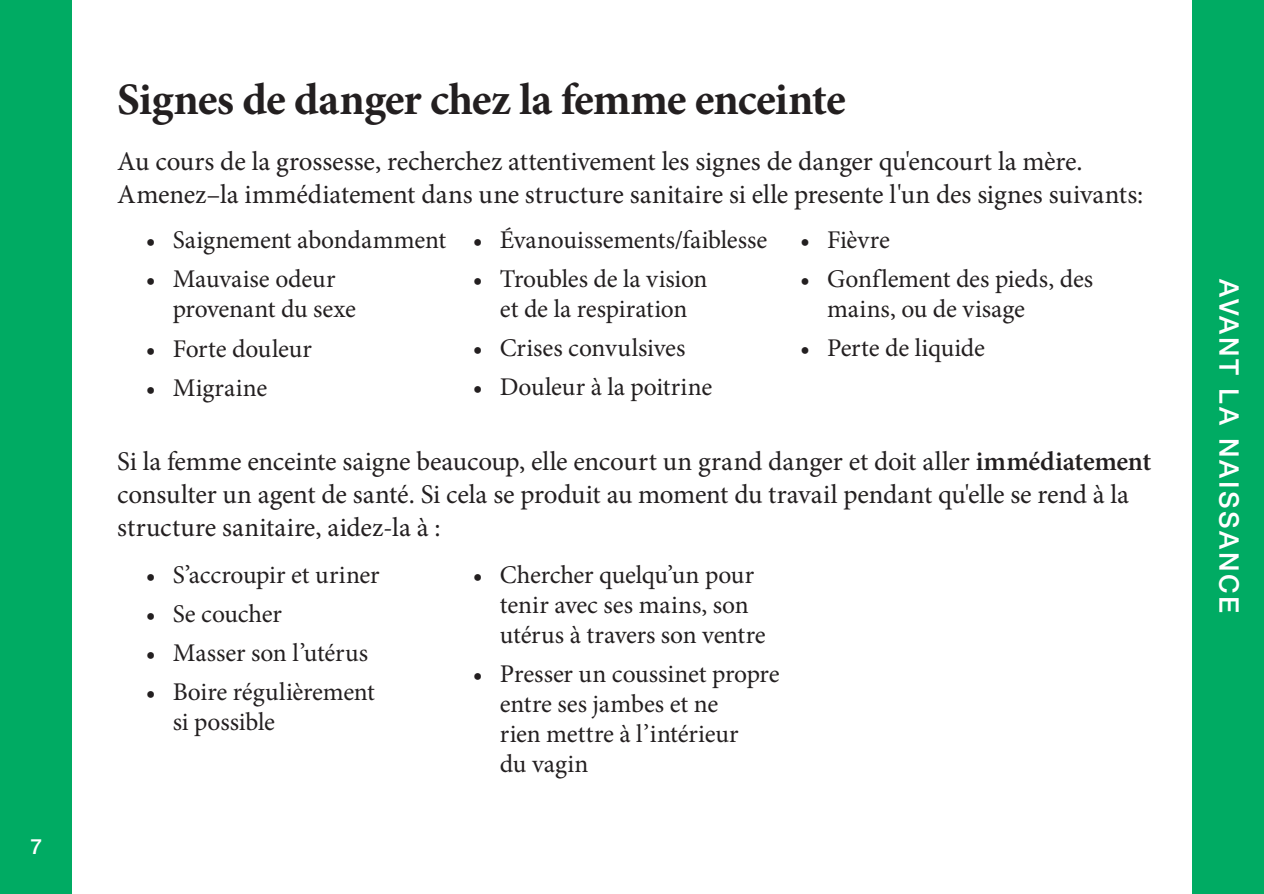
<style>
.page{position:relative;width:1264px;height:894px;background:#fff}
.page>*{position:absolute;margin:0;border:0;box-sizing:border-box;transform-origin:0 0}
.t1{font:700 45px "Minion Pro";letter-spacing:-.015em;color:#231f20}
.t2{font:27px/33px "Minion Pro";letter-spacing:-.005em;color:#231f20}
.t3{font:500 27px "Helvetica Neue";letter-spacing:.095em;color:#fff}
.t4{font:25.5px/30px "Minion Pro";letter-spacing:-.01em;color:#231f20}
.t5{font:25.5px "Minion Pro";letter-spacing:.01em;color:#231f20}
.t6{font:500 21px "Helvetica Neue";color:#fff}
.s1{font-weight:600}
</style>
<div class="page">
<div style="left:0;top:0;width:71px;height:893px;background:#00ab63"></div>
<div style="left:1192px;top:0;width:71px;height:893px;background:#00ab63"></div>
<p class="t6" style="left:30px;top:834px;width:13px">7</p>
<h1 class="t1" style="left:117px;top:68px;width:730px">Signes de danger chez la femme enceinte</h1>
<p class="t2" style="left:117px;top:144px;width:1027px">Au cours de la grossesse, recherchez attentivement les signes de danger qu'encourt la mère.<br>Amenez–la immédiatement dans une structure sanitaire si elle presente l'un des signes suivants:</p>
<p class="t4" style="left:146px;top:225px;width:302px">• Saignement abondamment</p>
<p class="t4" style="left:173px;top:264px;width:185px;text-indent:-27px">• Mauvaise odeur provenant du sexe</p>
<p class="t4" style="left:146px;top:333px;width:168px">• Forte douleur</p>
<p class="t5" style="left:146px;top:370px;width:123px">• Migraine</p>
<p class="t4" style="left:473px;top:225px;width:296px">• Évanouissements/faiblesse</p>
<p class="t4" style="left:473px;top:264px;width:236px;text-align:center">• Troubles de la vision et de la respiration</p>
<p class="t4" style="left:473px;top:333px;width:214px">• Crises convulsives</p>
<p class="t4" style="left:473px;top:372px;width:241px">• Douleur à la poitrine</p>
<p class="t4" style="left:800px;top:225px;width:91px">• Fièvre</p>
<p class="t4" style="left:827px;top:264px;width:267px;text-indent:-27px">• Gonflement des pieds, des mains, ou de visage</p>
<p class="t4" style="left:800px;top:333px;width:186px">• Perte de liquide</p>
<p class="t2" style="left:117px;top:444px;width:1035px">Si la femme enceinte saigne beaucoup, elle encourt un grand danger et doit aller <span class="s1">immédiatement </span>consulter un agent de santé. Si cela se produit au moment du travail pendant qu'elle se rend à la structure sanitaire, aidez-la à :</p>
<p class="t4" style="left:146px;top:560px;width:235px">• S’accroupir et uriner</p>
<p class="t4" style="left:146px;top:599px;width:138px">• Se coucher</p>
<p class="t4" style="left:146px;top:638px;width:224px">• Masser son l’utérus</p>
<p class="t4" style="left:173px;top:677px;width:204px;text-indent:-27px">• Boire régulièrement si possible</p>
<p class="t4" style="left:500px;top:560px;width:267px;text-indent:-27px">• Chercher quelqu’un pour tenir avec ses mains, son utérus à travers son ventre</p>
<p class="t4" style="left:500px;top:659px;width:281px;text-indent:-27px">• Presser un coussinet propre entre ses jambes et ne<br>rien mettre à l’intérieur<br>du vagin</p>
<p class="t3" style="left:1245px;top:279px;width:336px;rotate:90deg">AVANT LA NAISSANCE</p>
</div>
